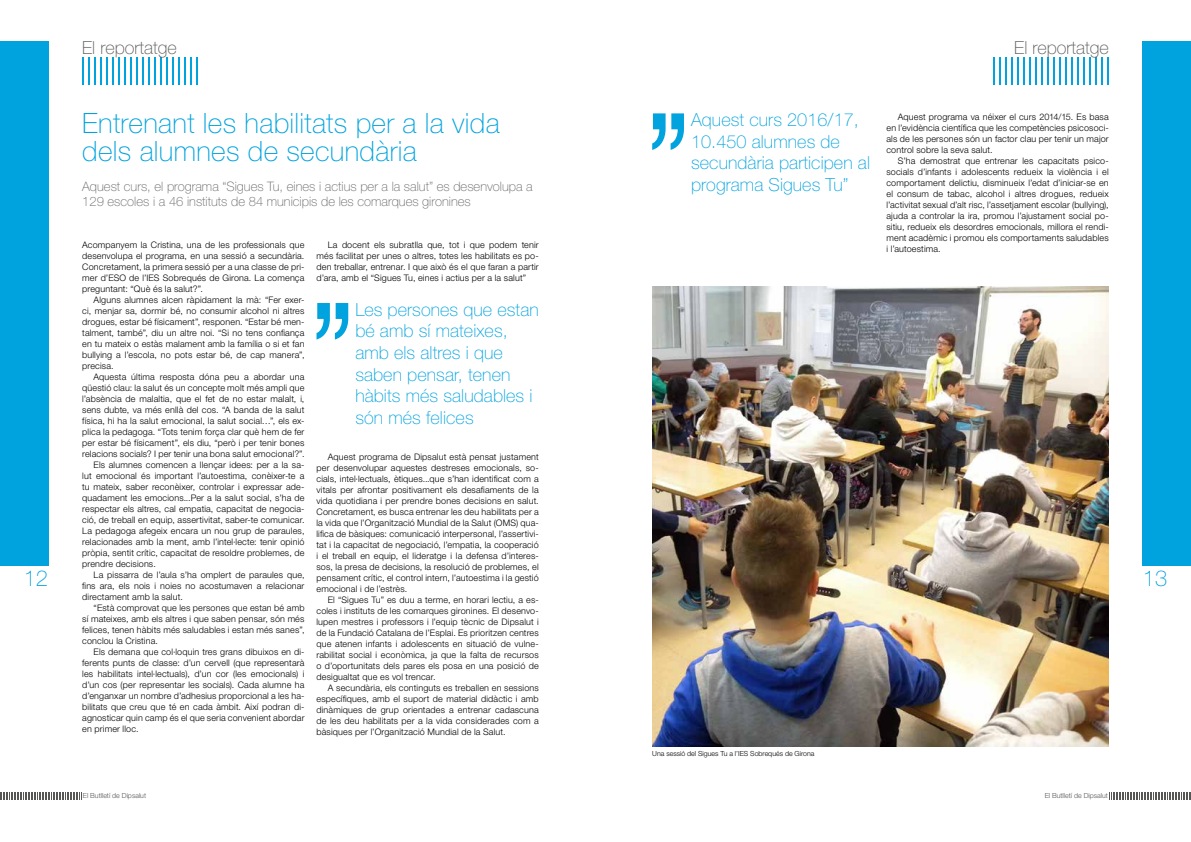
<style>
.page{position:relative;width:1191px;height:842px;background:#fff}
.page>*{position:absolute;margin:0;border:0;box-sizing:border-box;transform-origin:0 0}
.t1{font:100 28px/28px "Helvetica Neue LT Std";letter-spacing:.01em;color:#00a3de}
.t2{font:100 22px "Helvetica Neue LT Std";color:#00a3de}
.t3{font:100 18px/21.6px "Helvetica Neue LT Std";letter-spacing:.005em;color:#00a3de}
.t4{font:100 18px "Helvetica Neue LT Std";color:#575756}
.t5{font:100 13px/15.6px "Helvetica Neue LT Std";color:#646363}
.t6{font:300 9px/11px "Helvetica Neue LT Std";letter-spacing:.015em;color:#000;text-align:justify}
.t7{font:300 7px "Helvetica Neue LT Std";color:#000}
.t8{font:300 7px "Helvetica Neue LT Std";color:#575756}
</style>
<div class="page">
<svg style="left:0;top:792px;width:82px;height:7px"></svg>
<svg style="left:1109px;top:792px;width:82px;height:7px"></svg>
<div style="left:0;top:41px;width:48px;height:524px;background:#00a3de"></div>
<svg style="left:82px;top:57px;width:49px;height:27px"></svg>
<hr style="left:136px;top:57px;width:2px;height:27px;background:#00a3de">
<svg style="left:143px;top:57px;width:55px;height:27px"></svg>
<svg style="left:993px;top:57px;width:115px;height:27px"></svg>
<div style="left:1142px;top:41px;width:49px;height:524px;background:#00a3de"></div>
<img style="left:652px;top:287px;width:456px;height:459px">
<svg style="left:316px;top:303px;width:32px;height:36px"></svg>
<svg style="left:652px;top:113px;width:32px;height:37px"></svg>
<h2 class="t2" style="left:24px;top:565px;width:26px">12</h2>
<h3 class="t4" style="left:82px;top:37px;width:96px">El reportatge</h3>
<h1 class="t1" style="left:82px;top:109px;width:419px">Entrenant les habilitats per a la vida dels alumnes de secundària</h1>
<h3 class="t5" style="left:82px;top:178px;width:452px">Aquest curs, el programa “Sigues Tu, eines i actius per a la salut” es desenvolupa a<br>129 escoles i a 46 instituts de 84 municipis de les comarques gironines</h3>
<p class="t6" style="left:82px;top:239px;width:224px">Acompanyem la Cristina, una de les professionals que desenvolupa el programa, en una sessió a secundària.<br>Concretament, la primera sessió per a una classe de pri&shy;mer d’ESO de l’IES Sobrequés de Girona. La comença preguntant: “Què és la salut?”.</p>
<p class="t6" style="left:82px;top:294px;width:224px;text-indent:11px">Alguns alumnes alcen ràpidament la mà: “Fer exer&shy;ci, menjar sa, dormir bé, no consumir alcohol ni altres drogues, estar bé físicament”, responen. “Estar bé men&shy;talment, també”, diu un altre noi. “Si no tens confiança en tu mateix o estàs malament amb la família o si et fan bullying a l’escola, no pots estar bé, de cap manera”, precisa.</p>
<p class="t6" style="left:94px;top:371px;width:212px">Aquesta última resposta dóna peu a abordar una</p>
<p class="t6" style="left:82px;top:382px;width:224px">qüestió clau: la salut és un concepte molt més ampli que</p>
<p class="t6" style="left:82px;top:393px;width:224px">l’absència de malaltia, que el fet de no estar malalt, i,</p>
<p class="t6" style="left:82px;top:404px;width:224px">sens dubte, va més enllà del cos. “A banda de la salut</p>
<p class="t6" style="left:82px;top:415px;width:224px">física, hi ha la salut emocional, la salut social…”, els ex-</p>
<p class="t6" style="left:82px;top:426px;width:224px">plica la pedagoga. “Tots tenim força clar què hem de fer</p>
<p class="t6" style="left:82px;top:437px;width:224px">per estar bé físicament”, els diu, “però i per tenir bones</p>
<p class="t6" style="left:82px;top:448px;width:224px">relacions socials? I per tenir una bona salut emocional?”.</p>
<p class="t6" style="left:94px;top:459px;width:212px">Els alumnes comencen a llençar idees: per a la sa-</p>
<p class="t6" style="left:82px;top:470px;width:224px">lut emocional és important l’autoestima, conèixer-te a</p>
<p class="t6" style="left:82px;top:481px;width:224px">tu mateix, saber reconèixer, controlar i expressar ade-</p>
<p class="t6" style="left:82px;top:492px;width:224px">quadament les emocions...Per a la salut social, s’ha de</p>
<p class="t6" style="left:82px;top:503px;width:224px">respectar els altres, cal empatia, capacitat de negocia-</p>
<p class="t6" style="left:82px;top:514px;width:224px">ció, de treball en equip, assertivitat, saber-te comunicar.</p>
<p class="t6" style="left:82px;top:525px;width:224px">La pedagoga afegeix encara un nou grup de paraules,</p>
<p class="t6" style="left:82px;top:536px;width:224px">relacionades amb la ment, amb l’intel·lecte: tenir opinió</p>
<p class="t6" style="left:82px;top:547px;width:224px">pròpia, sentit crític, capacitat de resoldre problemes, de</p>
<p class="t6" style="left:82px;top:558px;width:75px">prendre decisions.</p>
<p class="t6" style="left:94px;top:569px;width:212px">La pissarra de l’aula s’ha omplert de paraules que,</p>
<p class="t6" style="left:82px;top:580px;width:224px">fins ara, els nois i noies no acostumaven a relacionar</p>
<p class="t6" style="left:82px;top:591px;width:102px">directament amb la salut.</p>
<p class="t6" style="left:94px;top:602px;width:212px">“Està comprovat que les persones que estan bé amb</p>
<p class="t6" style="left:82px;top:613px;width:224px">sí mateixes, amb els altres i que saben pensar, són més</p>
<p class="t6" style="left:82px;top:624px;width:224px">felices, tenen hàbits més saludables i estan més sanes”,</p>
<p class="t6" style="left:82px;top:635px;width:77px">conclou la Cristina.</p>
<p class="t6" style="left:94px;top:646px;width:212px">Els demana que col·loquin tres grans dibuixos en di-</p>
<p class="t6" style="left:82px;top:657px;width:224px">ferents punts de classe: d’un cervell (que representarà</p>
<p class="t6" style="left:82px;top:668px;width:224px">les habilitats intel·lectuals), d’un cor (les emocionals) i</p>
<p class="t6" style="left:82px;top:679px;width:224px">d’un cos (per representar les socials). Cada alumne ha</p>
<p class="t6" style="left:82px;top:690px;width:224px">d’enganxar un nombre d’adhesius proporcional a les ha-</p>
<p class="t6" style="left:82px;top:701px;width:224px">bilitats que creu que té en cada àmbit. Així podran di-</p>
<p class="t6" style="left:82px;top:712px;width:224px">agnosticar quin camp és el que seria convenient abordar</p>
<p class="t6" style="left:82px;top:723px;width:58px">en primer lloc.</p>
<p class="t6" style="left:316px;top:239px;width:224px;text-indent:11px">La docent els subratlla que, tot i que podem tenir més facilitat per unes o altres, totes les habilitats es po&shy;den treballar, entrenar. I que això és el que faran a partir d’ara, amb el “Sigues Tu, eines i actius per a la salut”</p>
<h3 class="t3" style="left:355px;top:299px;width:185px">Les persones que estan bé amb sí mateixes, amb els altres i que saben pensar, tenen hàbits més saludables i són més felices</h3>
<p class="t6" style="left:316px;top:451px;width:224px;text-indent:11px">Aquest programa de Dipsalut està pensat justament per desenvolupar aquestes destreses emocionals, so&shy;cials, intel·lectuals, ètiques...que s’han identificat com a vitals per afrontar positivament els desafiaments de la vida quotidiana i per prendre bones decisions en salut.<br>Concretament, es busca entrenar les deu habilitats per a la vida que l’Organització Mundial de la Salut (OMS) qua&shy;lifica de bàsiques: comunicació interpersonal, l’assertivi&shy;tat i la capacitat de negociació, l’empatia, la cooperació i el treball en equip, el lideratge i la defensa d’interes&shy;sos, la presa de decisions, la resolució de problemes, el pensament crític, el control intern, l’autoestima i la gestió emocional i de l’estrès.</p>
<p class="t6" style="left:316px;top:594px;width:224px;text-indent:11px">El “Sigues Tu” es duu a terme, en horari lectiu, a es&shy;coles i instituts de les comarques gironines. El desenvo&shy;lupen mestres i professors i l’equip tècnic de Dipsalut i de la Fundació Catalana de l’Esplai. Es prioritzen centres que atenen infants i adolescents en situació de vulne&shy;rabilitat social i econòmica, ja que la falta de recursos o d’oportunitats dels pares els posa en una posició de desigualtat que es vol trencar.</p>
<p class="t6" style="left:316px;top:682px;width:224px;text-indent:11px">A secundària, els continguts es treballen en sessions específiques, amb el suport de material didàctic i amb dinàmiques de grup orientades a entrenar cadascuna de les deu habilitats per a la vida considerades com a bàsiques per l’Organització Mundial de la Salut.</p>
<h3 class="t4" style="left:1014px;top:37px;width:96px">El reportatge</h3>
<h3 class="t3" style="left:691px;top:109px;width:180px">Aquest curs 2016/17,<br>10.450 alumnes de secundària participen al programa Sigues Tu”</h3>
<p class="t6" style="left:886px;top:111px;width:224px;text-indent:11px">Aquest programa va néixer el curs 2014/15. Es basa en l’evidència científica que les competències psicosoci&shy;als de les persones són un factor clau per tenir un major control sobre la seva salut.</p>
<p class="t6" style="left:886px;top:155px;width:224px;text-indent:11px">S’ha demostrat que entrenar les capacitats psico&shy;socials d’infants i adolescents redueix la violència i el comportament delictiu, disminueix l’edat d’iniciar-se en el consum de tabac, alcohol i altres drogues, redueix l’activitat sexual d’alt risc, l’assetjament escolar (bullying), ajuda a controlar la ira, promou l’ajustament social po&shy;sitiu, redueix els desordres emocionals, millora el rendi&shy;ment acadèmic i promou els comportaments saludables i l’autoestima.</p>
<p class="t7" style="left:652px;top:749px;width:164px">Una sessió del Sigues Tu a l’IES Sobrequés de Girona</p>
<p class="t8" style="left:83px;top:792px;width:65px">El Butlletí de Dipsalut</p>
<p class="t8" style="left:1044px;top:792px;width:65px">El Butlletí de Dipsalut</p>
<h2 class="t2" style="left:1142px;top:565px;width:26px">13</h2>
</div>
